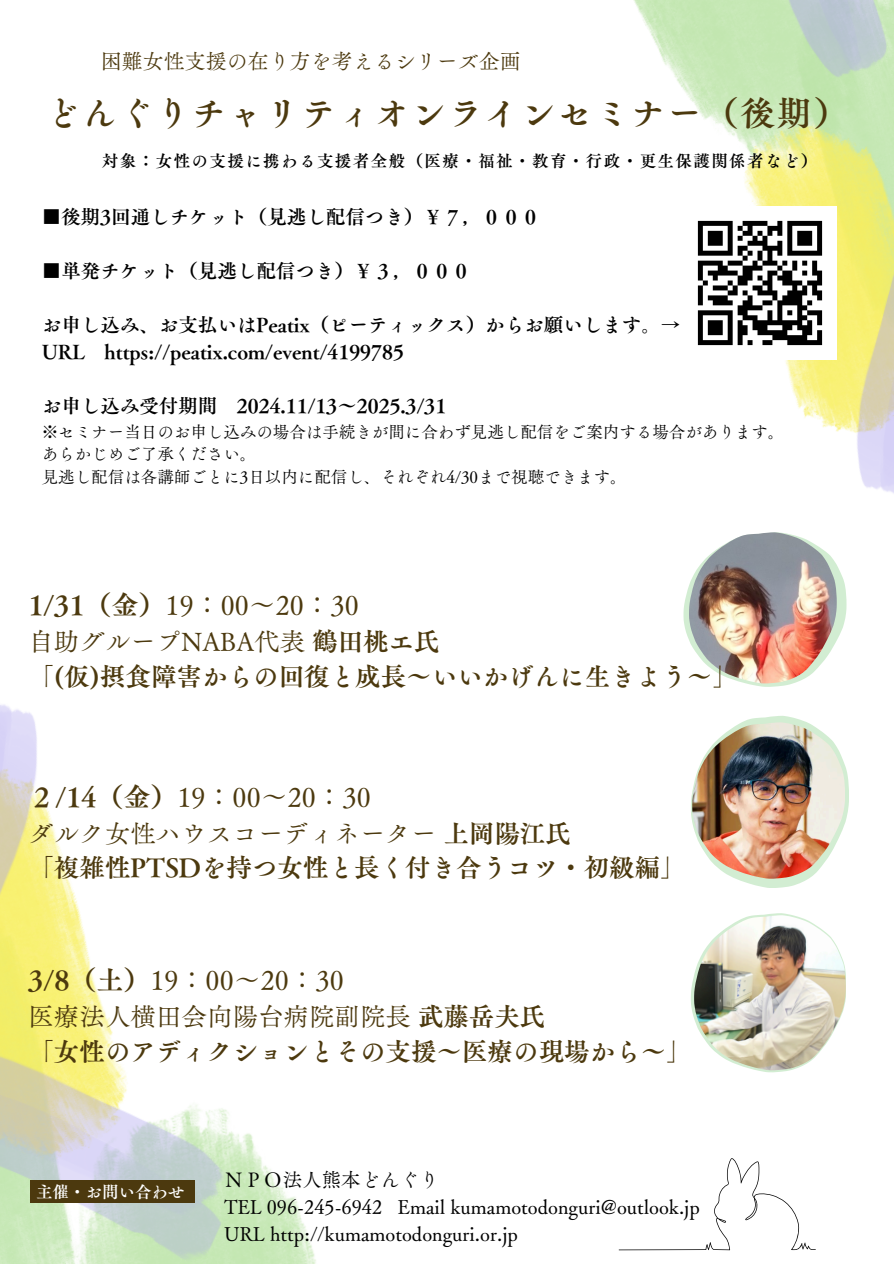
<style>
.page{position:relative;width:894px;height:1264px;background:#fff}
.page>*{position:absolute;margin:0;border:0;box-sizing:border-box;transform-origin:0 0}
.t1{font:34.5px "Canva Tsuku A Old Min Pr 6 N B";letter-spacing:.06em;color:#4c390e}
.t2{font:27px "Canva Tsuku A Old Min Pr 6 N R";color:#4c390e}
.t3{font:25.5px/34.8px "Canva Tsuku A Old Min Pr 6 N B";color:#4c390e}
.t4{font:21px "Canva Tsuku A Old Min Pr 6 N R";color:#4c390e}
.t5{font:19.5px/27px "Canva Tsuku A Old Min Pr 6 N B";color:#000}
.t6{font:19.5px/27px "Canva Tsuku A Old Min Pr 6 N R";color:#000}
.t7{font:16.5px "Canva Tsuku A Old Min Pr 6 N R";color:#000}
.t8{font:16.5px "Canva Tsuku A Old Min Pr 6 N B";letter-spacing:.085em;color:#000}
.t9{font:16.5px "Canva Tsuku A Old Min Pr 6 N B";color:#fff}
.s1{font-family:"Canva Tsuku A Old Min Pr 6 N B"}
.s2{font-family:"Canva Tsuku A Old Min Pr 6 N R"}
</style>
<div class="page">
<img style="left:633px;top:0;width:139px;height:121px">
<img style="left:715px;top:99px;width:178px;height:329px">
<img style="left:836px;top:201px;width:57px;height:292px">
<img style="left:734px;top:0;width:159px;height:86px">
<img style="left:248px;top:1133px;width:68px;height:130px">
<img style="left:67px;top:871px;width:37px;height:139px">
<img style="left:0;top:704px;width:67px;height:306px">
<img style="left:0;top:1010px;width:248px;height:253px">
<svg style="left:683px;top:564px;width:163px;height:123px"></svg>
<svg style="left:691px;top:716px;width:157px;height:172px"></svg>
<img style="left:692px;top:722px;width:152px;height:156px">
<svg style="left:691px;top:913px;width:155px;height:159px"></svg>
<img style="left:694px;top:915px;width:151px;height:155px">
<img style="left:688px;top:532px;width:148px;height:151px">
<svg style="left:618px;top:1158px;width:197px;height:92px"></svg>
<img style="left:697px;top:206px;width:139px;height:153px">
<div style="left:30px;top:1180px;width:165px;height:22px;background:#4c390e"></div>
<p class="t4" style="left:101px;top:50px;width:421px">困難女性支援の在り方を考えるシリーズ企画</p>
<p class="t1" style="left:45px;top:95px;width:804px">どんぐりチャリティオンラインセミナー（後期）</p>
<h2 class="t8" style="left:102px;top:153px;width:716px">対象：女性の支援に携わる支援者全般（医療・福祉・教育・行政・更生保護関係者など）</h2>
<p class="t5" style="left:42px;top:203px;width:500px">■後期3回通しチケット（見逃し配信つき）￥７，０００</p>
<p class="t5" style="left:42px;top:257px;width:430px">■単発チケット（見逃し配信つき）￥３，０００</p>
<p class="t5" style="left:42px;top:311px;width:640px">お申し込み、お支払いはPeatix（ピーティックス）からお願いします。→<br>URL https://peatix.com/event/4199785</p>
<h2 class="t5" style="left:42px;top:392px;width:406px">お申し込み受付期間 2024.11/13～2025.3/31</h2>
<p class="t7" style="left:42px;top:423px;width:743px">※セミナー当日のお申し込みの場合は手続きが間に合わず見逃し配信をご案内する場合があります。</p>
<p class="t7" style="left:42px;top:445px;width:216px">あらかじめご了承ください。</p>
<h3 class="t7" style="left:42px;top:468px;width:586px">見逃し配信は各講師ごとに3日以内に配信し、それぞれ4/30まで視聴できます。</h3>
<p class="t2" style="left:28px;top:591px;width:332px"><span class="s1">1/31（金）</span>19：00～20：30</p>
<p class="t3" style="left:28px;top:623px;width:710px"><span class="s2">自助グループNABA代表</span>鶴田桃エ氏<br>「(仮)摂食障害からの回復と成長～いいかげんに生きよう～」</p>
<p class="t2" style="left:28px;top:782px;width:344px"><span class="s1">２/14（金）</span>19：00～20：30</p>
<p class="t3" style="left:28px;top:815px;width:658px"><span class="s2">ダルク女性ハウスコーディネーター</span>上岡陽江氏<br>「複雑性PTSDを持つ女性と長く付き合うコツ・初級編」</p>
<h4 class="t2" style="left:28px;top:966px;width:317px"><span class="s1">3/8（土）</span>19：00～20：30</h4>
<h4 class="t3" style="left:28px;top:999px;width:664px"><span class="s2">医療法人横田会向陽台病院副院長</span>武藤岳夫氏<br>「女性のアディクションとその支援～医療の現場から～」</h4>
<p class="t9" style="left:36px;top:1183px;width:150px">主催・お問い合わせ</p>
<h6 class="t6" style="left:224px;top:1165px;width:477px">ＮＰＯ法人熊本どんぐり<br>TEL 096-245-6942 Email kumamotodonguri@outlook.jp<br>URL http://kumamotodonguri.or.jp</h6>
</div>
